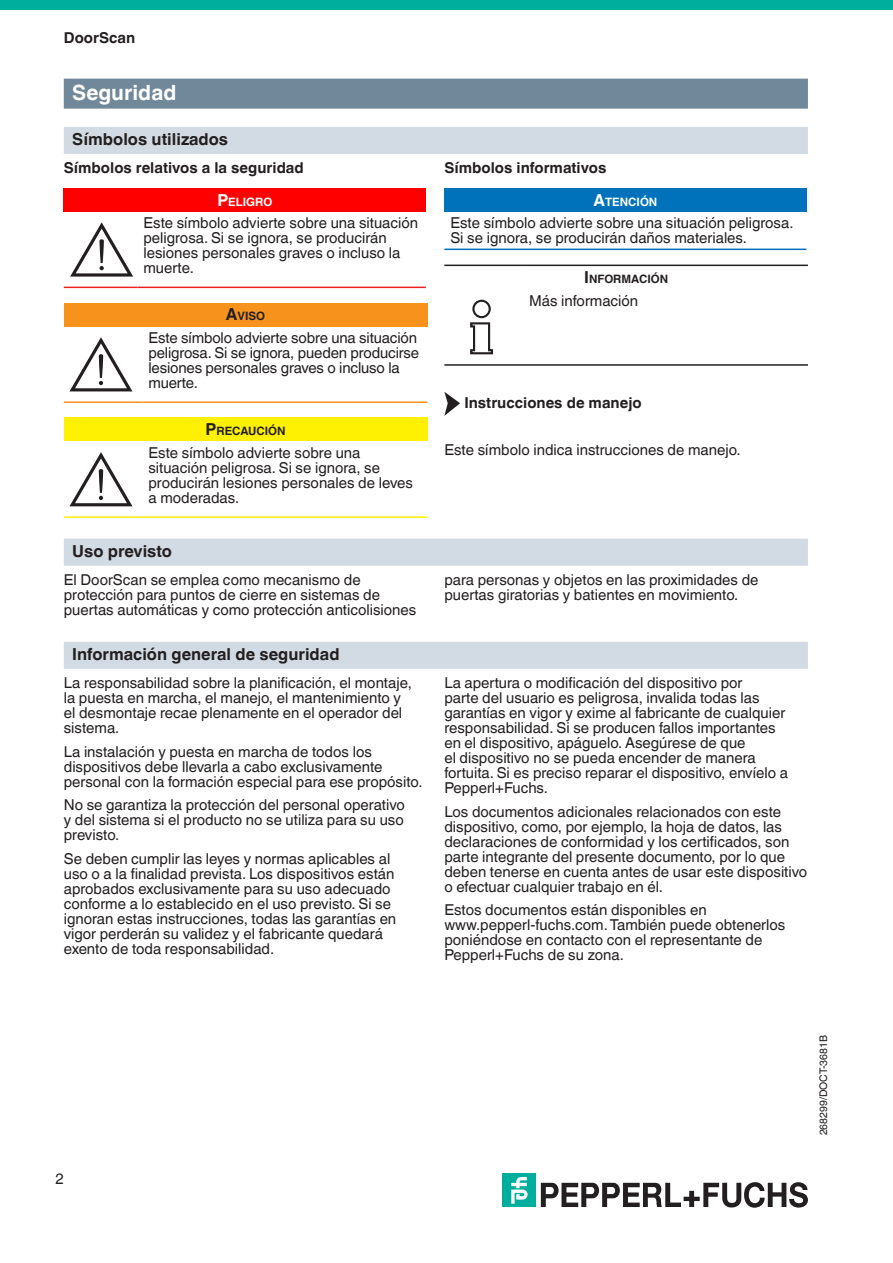
<style>
.page{position:relative;width:893px;height:1263px;background:#fff}
.page>*{position:absolute;margin:0;border:0;box-sizing:border-box;transform-origin:0 0}
.t1{font:700 21px "Helvetica World";color:#fff}
.t2{font:700 16.5px "Helvetica World";color:#231f20}
.t3{font:15px/15px "Helvetica World";color:#231f20}
.t4{font:700 15px "Helvetica World";color:#231f20}
.t5{font:700 11.55px "Helvetica World";color:#231f20}
.t6{font:700 11.55px "Helvetica World";color:#fff}
.t7{font:10.5px "Helvetica World";color:#231f20}
.s1{font-size:16.5px}
</style>
<div class="page">
<div style="left:0;top:0;width:893px;height:10px;background:#00ae9d"></div>
<svg style="left:541px;top:1182px;width:267px;height:26px"></svg>
<div style="left:503px;top:1174px;width:33px;height:33px;background:#00ae9d"></div>
<svg style="left:511px;top:1177px;width:17px;height:27px"></svg>
<div style="left:64px;top:79px;width:744px;height:30px;background:#71889a"></div>
<div style="left:64px;top:127px;width:744px;height:27px;background:#d2dbe3"></div>
<div style="left:64px;top:188px;width:362px;height:24px;background:#f00"></div>
<hr style="left:64px;top:287px;width:73px;height:1px;background:#ee2123">
<hr style="left:137px;top:287px;width:289px;height:1px;background:#ee2123">
<svg style="left:70px;top:222px;width:63px;height:55px"></svg>
<div style="left:64px;top:303px;width:363px;height:23px;background:#f7931d"></div>
<hr style="left:64px;top:401px;width:78px;height:2px;background:#f7931d">
<hr style="left:142px;top:401px;width:285px;height:2px;background:#f7931d">
<svg style="left:69px;top:337px;width:64px;height:54px"></svg>
<div style="left:64px;top:417px;width:363px;height:24px;background:#fff101"></div>
<hr style="left:64px;top:516px;width:78px;height:2px;background:#fff101">
<hr style="left:142px;top:516px;width:285px;height:2px;background:#fff101">
<svg style="left:69px;top:452px;width:64px;height:54px"></svg>
<div style="left:444px;top:188px;width:362px;height:24px;background:#0072bc"></div>
<hr style="left:444px;top:249px;width:362px;height:1px;background:#0072bc">
<hr style="left:444px;top:265px;width:79px;height:1px;background:#231f20">
<hr style="left:523px;top:265px;width:285px;height:1px;background:#231f20">
<hr style="left:444px;top:364px;width:79px;height:2px;background:#231f20">
<hr style="left:523px;top:364px;width:285px;height:2px;background:#231f20">
<svg style="left:473px;top:301px;width:17px;height:16px"></svg>
<div style="left:472px;top:300px;width:19px;height:18px;border:2px solid #231f20;border-radius:50%"></div>
<svg style="left:470px;top:322px;width:23px;height:32px"></svg>
<svg style="left:444px;top:392px;width:16px;height:24px"></svg>
<div style="left:64px;top:539px;width:744px;height:27px;background:#d2dbe3"></div>
<div style="left:64px;top:642px;width:744px;height:27px;background:#d2dbe3"></div>
<p class="t4" style="left:64px;top:29px;width:73px">DoorScan</p>
<h1 class="t1" style="left:72px;top:81px;width:106px">Seguridad</h1>
<p class="t2" style="left:72px;top:130px;width:157px">Símbolos utilizados</p>
<p class="t4" style="left:64px;top:159px;width:242px">Símbolos relativos a la seguridad</p>
<p class="t6" style="left:217px;top:195px;width:56px"><span class="s1">P</span>ELIGRO</p>
<p class="t3" style="left:143px;top:216px;width:276px">Este símbolo advierte sobre una situación peligrosa. Si se ignora, se producirán lesiones personales graves o incluso la muerte.</p>
<p class="t5" style="left:226px;top:310px;width:41px"><span class="s1">A</span>VISO</p>
<p class="t3" style="left:148px;top:330px;width:272px">Este símbolo advierte sobre una situación peligrosa. Si se ignora, pueden producirse lesiones personales graves o incluso la muerte.</p>
<p class="t5" style="left:206px;top:425px;width:81px"><span class="s1">P</span>RECAUCIÓN</p>
<p class="t3" style="left:148px;top:445px;width:266px">Este símbolo advierte sobre una situación peligrosa. Si se ignora, se producirán lesiones personales de leves a moderadas.</p>
<p class="t4" style="left:444px;top:159px;width:163px">Símbolos informativos</p>
<p class="t6" style="left:593px;top:195px;width:65px"><span class="s1">A</span>TENCIÓN</p>
<p class="t3" style="left:450px;top:216px;width:345px">Este símbolo advierte sobre una situación peligrosa.<br>Si se ignora, se producirán daños materiales.</p>
<p class="t5" style="left:584px;top:272px;width:86px"><span class="s1">I</span> NFORMACIÓN</p>
<p class="t3" style="left:529px;top:293px;width:111px">Más información</p>
<p class="t4" style="left:464px;top:394px;width:179px">Instrucciones de manejo</p>
<p class="t3" style="left:444px;top:443px;width:298px">Este símbolo indica instrucciones de manejo.</p>
<p class="t2" style="left:72px;top:542px;width:101px">Uso previsto</p>
<p class="t3" style="left:64px;top:572px;width:354px">El DoorScan se emplea como mecanismo de protección para puntos de cierre en sistemas de puertas automáticas y como protección anticolisiones</p>
<p class="t3" style="left:444px;top:572px;width:316px">para personas y objetos en las proximidades de puertas giratorias y batientes en movimiento.</p>
<p class="t2" style="left:72px;top:645px;width:269px">Información general de seguridad</p>
<p class="t3" style="left:64px;top:675px;width:350px">La responsabilidad sobre la planificación, el montaje, la puesta en marcha, el manejo, el mantenimiento y el desmontaje recae plenamente en el operador del sistema.</p>
<p class="t3" style="left:64px;top:744px;width:360px">La instalación y puesta en marcha de todos los dispositivos debe llevarla a cabo exclusivamente personal con la formación especial para ese propósito.</p>
<p class="t3" style="left:64px;top:797px;width:343px;text-align:justify">No se garantiza la protección del personal operativo y del sistema si el producto no se utiliza para su uso previsto.</p>
<p class="t3" style="left:64px;top:851px;width:334px">Se deben cumplir las leyes y normas aplicables al uso o a la finalidad prevista. Los dispositivos están aprobados exclusivamente para su uso adecuado conforme a lo establecido en el uso previsto. Si se ignoran estas instrucciones, todas las garantías en vigor perderán su validez y el fabricante quedará exento de toda responsabilidad.</p>
<p class="t3" style="left:444px;top:675px;width:345px">La apertura o modificación del dispositivo por<br>parte del usuario es peligrosa, invalida todas las garantías en vigor y exime al fabricante de cualquier responsabilidad. Si se producen fallos importantes en el dispositivo, apáguelo. Asegúrese de que<br>el dispositivo no se pueda encender de manera fortuita. Si es preciso reparar el dispositivo, envíelo a Pepperl+Fuchs.</p>
<p class="t3" style="left:444px;top:804px;width:364px">Los documentos adicionales relacionados con este dispositivo, como, por ejemplo, la hoja de datos, las declaraciones de conformidad y los certificados, son parte integrante del presente documento, por lo que deben tenerse en cuenta antes de usar este dispositivo o efectuar cualquier trabajo en él.</p>
<p class="t3" style="left:444px;top:902px;width:343px">Estos documentos están disponibles en www.pepperl-fuchs.com. También puede obtenerlos poniéndose en contacto con el representante de Pepperl+Fuchs de su zona.</p>
<p class="t3" style="left:55px;top:1172px;width:10px">2</p>
<p class="t7" style="left:817px;top:1135px;width:102px;rotate:-90deg">268299/DOCT-3681B</p>
</div>
